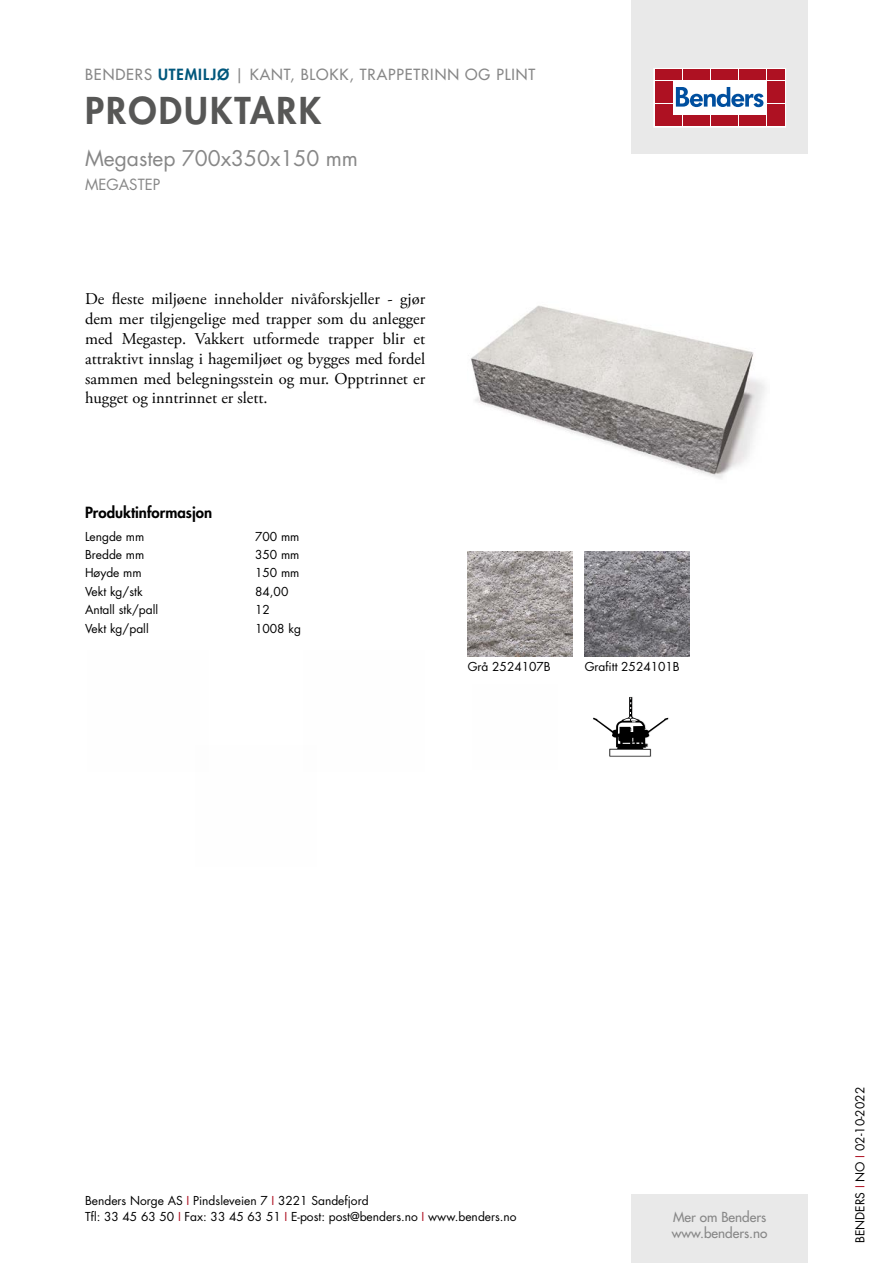
<style>
.page{position:relative;width:893px;height:1263px;background:#fff}
.page>*{position:absolute;margin:0;border:0;box-sizing:border-box;transform-origin:0 0}
.t1{font:800 36px "Futura Std";letter-spacing:.06em;color:#575756}
.t2{font:21px "Futura Std";color:#878787}
.t3{font:16.5px/19.8px "Adobe Garamond Pro";color:#000;text-align:justify}
.t4{font:500 15px "Futura Std";letter-spacing:.06em;color:#878787}
.t5{font:800 15px "Futura Std";color:#000}
.t6{font:15px "Futura Std";color:#878787}
.t7{font:500 13.5px/16.2px "Futura Std";color:#878787}
.t8{font:12px/16.5px "Futura Std";color:#000}
.s1{font-weight:800;color:#00577c}
.s2{color:#ae1122}
</style>
<div class="page">
<div style="left:631px;top:0;width:177px;height:153px;background:#e9e9e9"></div>
<div style="left:631px;top:1195px;width:177px;height:68px;background:#e9e9e9"></div>
<svg style="left:656px;top:70px;width:128px;height:55px;background:#ebc5ca"></svg>
<div style="left:654px;top:68px;width:132px;height:59px;border:1px solid #fff"></div>
<div style="left:655px;top:70px;width:8px;height:10px;background:#ae1122"></div>
<div style="left:664px;top:70px;width:8px;height:10px;background:#ae1122"></div>
<div style="left:655px;top:81px;width:8px;height:10px;background:#ae1122"></div>
<div style="left:664px;top:81px;width:8px;height:10px;background:#ae1122"></div>
<div style="left:655px;top:93px;width:8px;height:10px;background:#ae1122"></div>
<div style="left:664px;top:93px;width:8px;height:10px;background:#ae1122"></div>
<div style="left:655px;top:104px;width:8px;height:11px;background:#ae1122"></div>
<div style="left:664px;top:104px;width:8px;height:11px;background:#ae1122"></div>
<div style="left:655px;top:116px;width:8px;height:10px;background:#ae1122"></div>
<div style="left:664px;top:116px;width:8px;height:10px;background:#ae1122"></div>
<div style="left:674px;top:70px;width:8px;height:10px;background:#ae1122"></div>
<div style="left:683px;top:70px;width:8px;height:10px;background:#ae1122"></div>
<div style="left:692px;top:70px;width:8px;height:10px;background:#ae1122"></div>
<div style="left:702px;top:70px;width:8px;height:10px;background:#ae1122"></div>
<div style="left:711px;top:70px;width:8px;height:10px;background:#ae1122"></div>
<div style="left:720px;top:70px;width:8px;height:10px;background:#ae1122"></div>
<div style="left:730px;top:70px;width:8px;height:10px;background:#ae1122"></div>
<div style="left:739px;top:70px;width:8px;height:10px;background:#ae1122"></div>
<div style="left:748px;top:70px;width:8px;height:10px;background:#ae1122"></div>
<div style="left:758px;top:70px;width:8px;height:10px;background:#ae1122"></div>
<div style="left:674px;top:116px;width:8px;height:10px;background:#ae1122"></div>
<div style="left:683px;top:116px;width:8px;height:10px;background:#ae1122"></div>
<div style="left:692px;top:116px;width:8px;height:10px;background:#ae1122"></div>
<div style="left:702px;top:116px;width:8px;height:10px;background:#ae1122"></div>
<div style="left:711px;top:116px;width:8px;height:10px;background:#ae1122"></div>
<div style="left:720px;top:116px;width:8px;height:10px;background:#ae1122"></div>
<div style="left:730px;top:116px;width:8px;height:10px;background:#ae1122"></div>
<div style="left:739px;top:116px;width:8px;height:10px;background:#ae1122"></div>
<div style="left:748px;top:116px;width:8px;height:10px;background:#ae1122"></div>
<div style="left:758px;top:116px;width:8px;height:10px;background:#ae1122"></div>
<div style="left:767px;top:70px;width:8px;height:10px;background:#ae1122"></div>
<div style="left:776px;top:70px;width:8px;height:10px;background:#ae1122"></div>
<div style="left:767px;top:81px;width:8px;height:10px;background:#ae1122"></div>
<div style="left:776px;top:81px;width:8px;height:10px;background:#ae1122"></div>
<div style="left:767px;top:93px;width:8px;height:10px;background:#ae1122"></div>
<div style="left:776px;top:93px;width:8px;height:10px;background:#ae1122"></div>
<div style="left:767px;top:104px;width:8px;height:11px;background:#ae1122"></div>
<div style="left:776px;top:104px;width:8px;height:11px;background:#ae1122"></div>
<div style="left:767px;top:116px;width:8px;height:10px;background:#ae1122"></div>
<div style="left:776px;top:116px;width:8px;height:10px;background:#ae1122"></div>
<svg style="left:676px;top:87px;width:87px;height:20px;background:#89add2"></svg>
<img style="left:470px;top:305px;width:296px;height:174px">
<img style="left:468px;top:552px;width:105px;height:105px">
<img style="left:585px;top:552px;width:105px;height:105px">
<img style="left:609px;top:696px;width:60px;height:61px">
<svg style="left:593px;top:697px;width:75px;height:59px"></svg>
<p class="t4" style="left:85px;top:65px;width:452px">BENDERS <span class="s1">UTEMILJØ</span> | KANT, BLOKK, TRAPPETRINN OG PLINT</p>
<h1 class="t1" style="left:85px;top:87px;width:238px">PRODUKTARK</h1>
<p class="t2" style="left:85px;top:144px;width:274px">Megastep 700x350x150 mm</p>
<p class="t6" style="left:85px;top:175px;width:77px">MEGASTEP</p>
<p class="t3" style="left:85px;top:290px;width:342px">De fleste miljøene inneholder nivåforskjeller - gjør dem mer tilgjengelige med trapper som du anlegger med Megastep. Vakkert utformede trapper blir et attraktivt innslag i hagemiljøet og bygges med fordel sammen med belegningsstein og mur. Opptrinnet er hugget og inntrinnet er slett.</p>
<p class="t5" style="left:85px;top:503px;width:129px">Produktinformasjon</p>
<p class="t8" style="left:85px;top:528px;width:61px">Lengde mm</p>
<p class="t8" style="left:255px;top:528px;width:46px">700 mm</p>
<p class="t8" style="left:85px;top:546px;width:61px">Bredde mm</p>
<p class="t8" style="left:255px;top:546px;width:46px">350 mm</p>
<p class="t8" style="left:85px;top:565px;width:58px">Høyde mm</p>
<p class="t8" style="left:255px;top:565px;width:46px">150 mm</p>
<p class="t8" style="left:85px;top:583px;width:59px">Vekt kg/stk</p>
<p class="t8" style="left:255px;top:583px;width:35px">84,00</p>
<p class="t8" style="left:85px;top:602px;width:75px">Antall stk/pall</p>
<p class="t8" style="left:255px;top:602px;width:16px">12</p>
<p class="t8" style="left:85px;top:620px;width:65px">Vekt kg/pall</p>
<p class="t8" style="left:255px;top:620px;width:47px">1008 kg</p>
<p class="t8" style="left:468px;top:659px;width:85px">Grå 2524107B</p>
<p class="t8" style="left:585px;top:659px;width:97px">Grafitt 2524101B</p>
<p class="t8" style="left:85px;top:1192px;width:433px">Benders Norge AS <span class="s2">I</span> Pindsleveien 7 <span class="s2">I</span> 3221 Sandefjord<br>Tfl: 33 45 63 50 <span class="s2">I</span> Fax: 33 45 63 51 <span class="s2">I</span> E-post: post@benders.no <span class="s2">I</span> www.benders.no</p>
<p class="t7" style="left:672px;top:1209px;width:97px">Mer om Benders www.benders.no</p>
<p class="t8" style="left:852px;top:1243px;width:157px;rotate:-90deg">BENDERS <span class="s2">I</span> NO <span class="s2">I</span> 02-10-2022</p>
</div>
